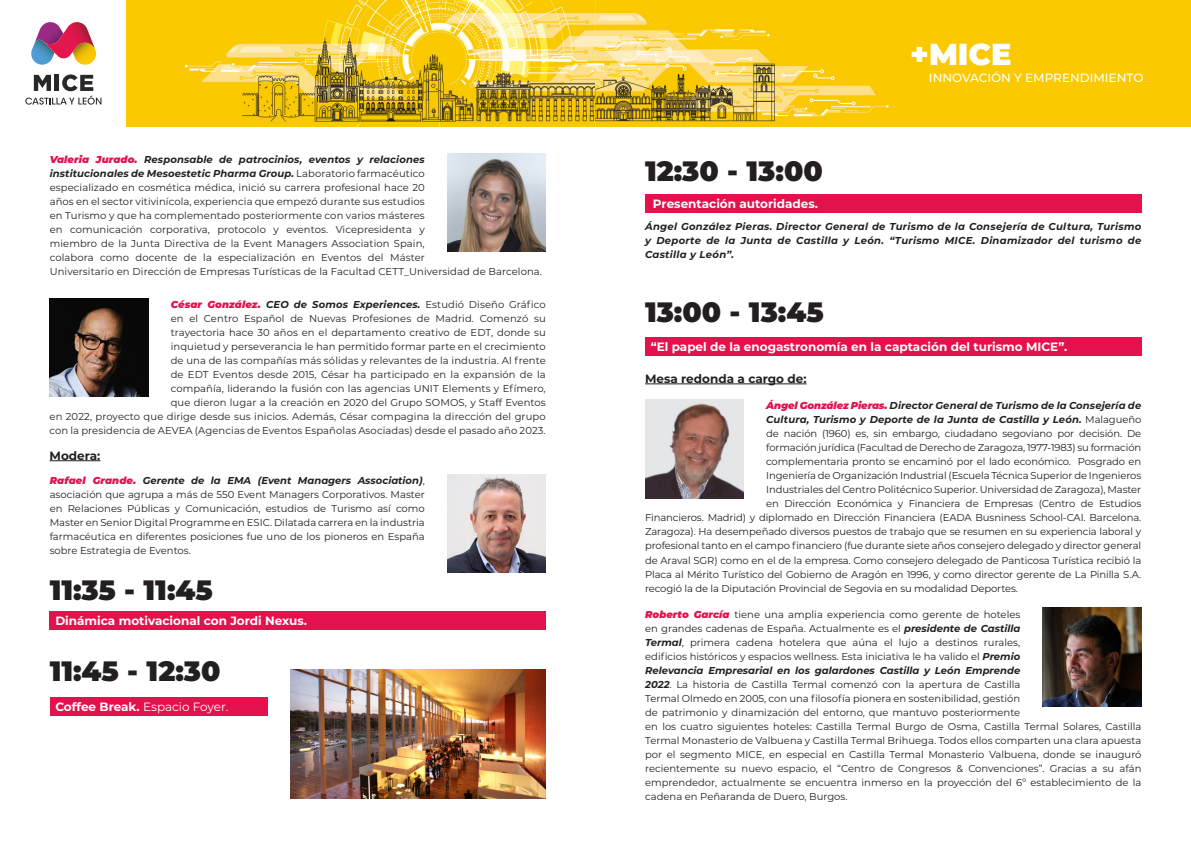
<style>
.page{position:relative;width:1191px;height:842px;background:#fff}
.page>*{position:absolute;margin:0;border:0;box-sizing:border-box;transform-origin:0 0}
.t1{font:900 30.3px "Montserrat";color:#fff}
.t2{font:900 28px "Montserrat";color:#231f20}
.t3{font:700 12px "Montserrat";color:#fff}
.t4{font:700 12px "Montserrat";color:#231f20}
.t5{font:12px "Montserrat";color:#fff}
.t6{font:500 12px "Montserrat";color:#fff}
.t7{font:10px/14px "Montserrat";color:#231f20}
.t8{font:italic 700 10px/14px "Montserrat";letter-spacing:.01em;color:#231f20;text-align:justify}
.s1{font-weight:900;font-style:italic;color:#e3124d}
.s2{font-weight:700;font-style:italic}
.s3{font-weight:700}
.s4{font-weight:900;color:#e3124d}
.s5{font-weight:400;font-style:normal}
</style>
<div class="page">
<hr style="left:50px;top:460px;width:50px;height:1px;background:#231f20">
<img style="left:50px;top:298px;width:98px;height:99px">
<img style="left:447px;top:153px;width:99px;height:99px">
<img style="left:447px;top:474px;width:99px;height:99px">
<div style="left:645px;top:337px;width:496px;height:19px;background:#e3124d"></div>
<hr style="left:645px;top:384px;width:161px;height:1px;background:#231f20">
<img style="left:645px;top:400px;width:98px;height:98px">
<img style="left:1043px;top:608px;width:98px;height:98px">
<div style="left:50px;top:697px;width:218px;height:19px;background:#e3124d"></div>
<img style="left:290px;top:670px;width:256px;height:128px">
<svg style="left:31px;top:22px;width:65px;height:43px"></svg>
<svg style="left:25px;top:75px;width:76px;height:30px"></svg>
<img style="left:127px;top:0;width:1064px;height:127px">
<div style="left:50px;top:611px;width:496px;height:19px;background:#e3124d"></div>
<div style="left:645px;top:194px;width:496px;height:19px;background:#e3124d"></div>
<p class="t7" style="left:50px;top:152px;width:494px"><span class="s1">Valeria Jurado.</span> <span class="s2">Responsable de patrocinios, eventos y relaciones<br>institucionales de Mesoestetic Pharma Group.</span> Laboratorio farmacéutico<br>especializado en cosmética médica, inició su carrera profesional hace 20<br>años en el sector vitivinícola, experiencia que empezó durante sus estudios<br>en Turismo y que ha complementado posteriormente con varios másteres<br>en comunicación corporativa, protocolo y eventos. Vicepresidenta y<br>miembro de la Junta Directiva de la Event Managers Association Spain,<br>colabora como docente de la especialización en Eventos del Máster<br>Universitario en Dirección de Empresas Turísticas de la Facultad CETT_Universidad de Barcelona.</p>
<p class="t7" style="left:50px;top:297px;width:498px;text-align:right"><span class="s1">César González.</span> <span class="s2">CEO de Somos Experiences.</span> Estudió Diseño Gráfico<br>en el Centro Español de Nuevas Profesiones de Madrid. Comenzó su<br>trayectoria hace 30 años en el departamento creativo de EDT, donde su<br>inquietud y perseverancia le han permitido formar parte en el crecimiento<br>de una de las compañías más sólidas y relevantes de la industria. Al frente<br>de EDT Eventos desde 2015, César ha participado en la expansión de la<br>compañía, liderando la fusión con las agencias UNIT Elements y Efímero,<br>que dieron lugar a la creación en 2020 del Grupo SOMOS, y Staff Eventos<br>en 2022, proyecto que dirige desde sus inicios. Además, César compagina la dirección del grupo con la presidencia de AEVEA (Agencias de Eventos Españolas Asociadas) desde el pasado año 2023.</p>
<p class="t4" style="left:50px;top:447px;width:52px">Modera:</p>
<p class="t7" style="left:50px;top:473px;width:376px;text-align:justify"><span class="s1">Rafael Grande.</span> <span class="s2">Gerente de la EMA (Event Managers Association)</span>, asociación que agrupa a más de 550 Event Managers Corporativos. Master en Relaciones Públicas y Comunicación, estudios de Turismo así como Master en Senior Digital Programme en ESIC. Dilatada carrera en la industria farmacéutica en diferentes posiciones fue uno de los pioneros en España sobre Estrategia de Eventos.</p>
<p class="t2" style="left:50px;top:569px;width:165px">11:35 - 11:45</p>
<p class="t3" style="left:55px;top:612px;width:253px">Dinámica motivacional con Jordi Nexus.</p>
<p class="t2" style="left:50px;top:650px;width:172px">11:45 - 12:30</p>
<p class="t5" style="left:55px;top:698px;width:174px"><span class="s3">Coffee Break.</span> Espacio Foyer.</p>
<p class="t1" style="left:910px;top:32px;width:103px">+MICE</p>
<p class="t2" style="left:645px;top:150px;width:179px">12:30 - 13:00</p>
<p class="t6" style="left:929px;top:70px;width:216px">INNOVACIÓN Y EMPRENDIMIENTO</p>
<p class="t3" style="left:653px;top:195px;width:166px">Presentación autoridades.</p>
<p class="t8" style="left:645px;top:219px;width:498px">Ángel González Pieras. Director General de Turismo de la Consejería de Cultura, Turismo y Deporte de la Junta de Castilla y León. “Turismo MICE. Dinamizador del turismo de Castilla y León”.</p>
<p class="t2" style="left:645px;top:291px;width:180px">13:00 - 13:45</p>
<p class="t3" style="left:650px;top:338px;width:418px">“El papel de la enogastronomía en la captación del turismo MICE”.</p>
<p class="t4" style="left:645px;top:370px;width:163px">Mesa redonda a cargo de:</p>
<p class="t8" style="left:766px;top:398px;width:376px"><span class="s4">Ángel González Pieras.</span> Director General de Turismo de la Consejería de</p>
<p class="t8" style="left:766px;top:412px;width:376px">Cultura, Turismo y Deporte de la Junta de Castilla y León. <span class="s5">Malagueño</span></p>
<p class="t7" style="left:766px;top:427px;width:376px">de nación (1960) es, sin embargo, ciudadano segoviano por decisión. De</p>
<p class="t7" style="left:766px;top:441px;width:376px">formación jurídica (Facultad de Derecho de Zaragoza, 1977-1983) su formación</p>
<p class="t7" style="left:766px;top:455px;width:376px">complementaria pronto se encaminó por el lado económico. Posgrado en</p>
<p class="t7" style="left:766px;top:469px;width:376px">Ingeniería de Organización Industrial (Escuela Técnica Superior de Ingenieros</p>
<p class="t7" style="left:766px;top:483px;width:376px">Industriales del Centro Politécnico Superior. Universidad de Zaragoza), Master</p>
<p class="t7" style="left:766px;top:497px;width:376px">en Dirección Económica y Financiera de Empresas (Centro de Estudios</p>
<p class="t7" style="left:645px;top:511px;width:498px">Financieros. Madrid) y diplomado en Dirección Financiera (EADA Busniness School-CAI. Barcelona.</p>
<p class="t7" style="left:645px;top:525px;width:498px">Zaragoza). Ha desempeñado diversos puestos de trabajo que se resumen en su experiencia laboral y</p>
<p class="t7" style="left:645px;top:539px;width:498px">profesional tanto en el campo financiero (fue durante siete años consejero delegado y director general</p>
<p class="t7" style="left:645px;top:553px;width:498px">de Araval SGR) como en el de la empresa. Como consejero delegado de Panticosa Turística recibió la</p>
<p class="t7" style="left:645px;top:567px;width:498px">Placa al Mérito Turístico del Gobierno de Aragón en 1996, y como director gerente de La Pinilla S.A.</p>
<p class="t7" style="left:645px;top:581px;width:374px">recogió la de la Diputación Provincial de Segovia en su modalidad Deportes.</p>
<p class="t7" style="left:645px;top:607px;width:498px"><span class="s1">Roberto García</span> tiene una amplia experiencia como gerente de hoteles<br>en grandes cadenas de España. Actualmente es el <span class="s2">presidente de Castilla<br>Termal</span>, primera cadena hotelera que aúna el lujo a destinos rurales,<br>edificios históricos y espacios wellness. Esta iniciativa le ha valido el <span class="s2">Premio<br>Relevancia Empresarial en los galardones Castilla y León Emprende<br>2022</span>. La historia de Castilla Termal comenzó con la apertura de Castilla<br>Termal Olmedo en 2005, con una filosofía pionera en sostenibilidad, gestión<br>de patrimonio y dinamización del entorno, que mantuvo posteriormente<br>en los cuatro siguientes hoteles: Castilla Termal Burgo de Osma, Castilla Termal Solares, Castilla Termal Monasterio de Valbuena y Castilla Termal Brihuega. Todos ellos comparten una clara apuesta por el segmento MICE, en especial en Castilla Termal Monasterio Valbuena, donde se inauguró recientemente su nuevo espacio, el “Centro de Congresos &amp; Convenciones”. Gracias a su afán emprendedor, actualmente se encuentra inmerso en la proyección del 6º establecimiento de la cadena en Peñaranda de Duero, Burgos.</p>
</div>
